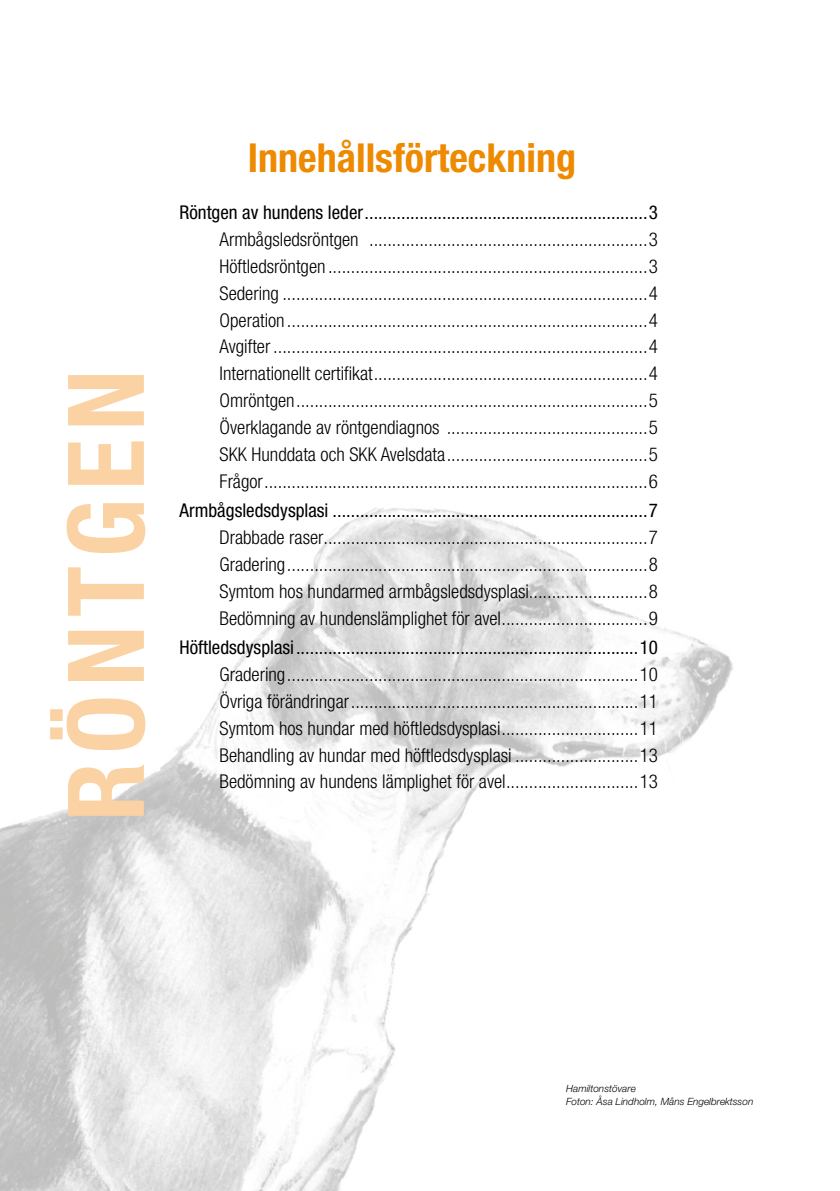
<style>
.page{position:relative;width:840px;height:1191px;background:#fff}
.page>*{position:absolute;margin:0;border:0;box-sizing:border-box;transform-origin:0 0}
.t1{font:700 condensed 106px "Helvetica Neue LT Std";letter-spacing:.08em;color:#fbd2a3}
.t2{font:700 condensed 40px "Helvetica Neue LT Std";color:#ee8a00}
.t3{font:300 condensed 19px/26.8px "Helvetica Neue LT Std";color:#000;text-align:justify}
.t4{font:condensed 19px "Helvetica Neue LT Std";color:#000}
.t5{font:italic 300 10px/13.6px "Helvetica Neue LT Std";color:#000}
</style>
<div class="page">
<img style="left:0;top:507px;width:733px;height:684px">
<h1 class="t1" style="left:42px;top:821px;width:453px;rotate:-90deg">RÖNTGEN</h1>
<h2 class="t2" style="left:248px;top:133px;width:329px">Innehållsförteckning</h2>
<p class="t4" style="left:179px;top:201px;width:480px">Röntgen av hundens leder..............................................................3</p>
<p class="t3" style="left:219px;top:226px;width:440px">Armbågsledsröntgen .............................................................3<br>Höftledsröntgen ......................................................................3<br>Sedering ................................................................................4<br>Operation ...............................................................................4<br>Avgifter ..................................................................................4<br>Internationellt certifikat............................................................4<br>Omröntgen.............................................................................5<br>Överklagande av röntgendiagnos ............................................5<br>SKK Hunddata och SKK Avelsdata............................................5<br>Frågor....................................................................................6</p>
<p class="t4" style="left:179px;top:499px;width:480px">Armbågsledsdysplasi .....................................................................7</p>
<p class="t3" style="left:219px;top:524px;width:440px">Drabbade raser.......................................................................7<br>Gradering...............................................................................8<br>Symtom hos hundarmed armbågsledsdysplasi..........................8<br>Bedömning av hundenslämplighet för avel................................9</p>
<p class="t4" style="left:179px;top:636px;width:480px">Höftledsdysplasi...........................................................................10</p>
<p class="t3" style="left:219px;top:661px;width:440px">Gradering.............................................................................10<br>Övriga förändringar...............................................................11<br>Symtom hos hundar med höftledsdysplasi..............................11<br>Behandling av hundar med höftledsdysplasi ...........................13<br>Bedömning av hundens lämplighet för avel.............................13</p>
<p class="t5" style="left:566px;top:1081px;width:189px">Hamiltonstövare<br>Foton: Åsa Lindholm, Måns Engelbrektsson</p>
</div>
